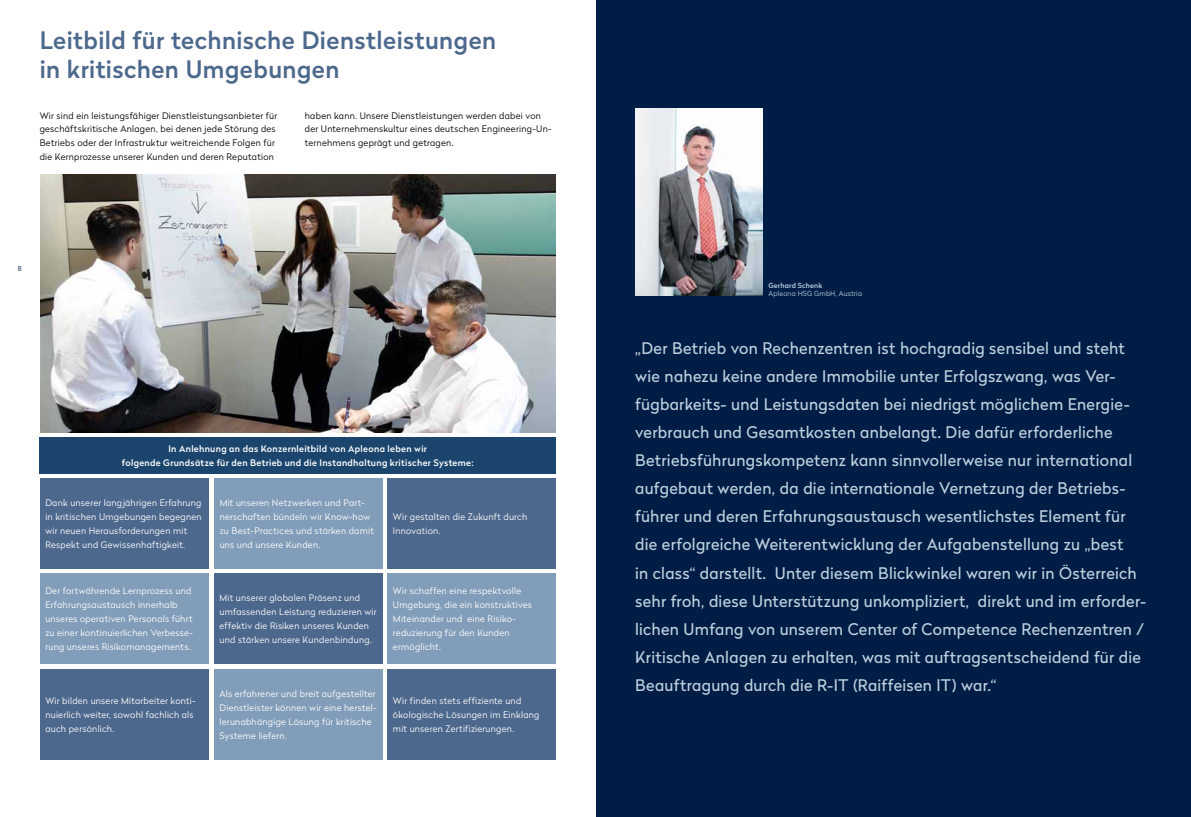
<style>
.page{position:relative;width:1191px;height:817px;background:#fff}
.page>*{position:absolute;margin:0;border:0;box-sizing:border-box;transform-origin:0 0}
.t1{font:500 24px/28.8px "Radikal";letter-spacing:.02em;color:#4d688d}
.t2{font:16px/28px "Radikal";letter-spacing:.015em;color:#becfde}
.t3{font:300 9px/13.9px "Radikal";letter-spacing:.03em;color:#fff}
.t4{font:300 9px/13.9px "Radikal";letter-spacing:.03em;color:#000}
.t5{font:500 9px/13.9px "Radikal";letter-spacing:.035em;color:#fff;text-align:center}
.t6{font:300 7px "Radikal";letter-spacing:.025em;color:#becfde}
.t7{font:500 7px "Radikal";letter-spacing:.03em;color:#becfde}
.t8{font:300 7px "Radikal";color:#001d46}
</style>
<div class="page">
<div style="left:596px;top:0;width:595px;height:816px;background:#001d46"></div>
<div style="left:40px;top:437px;width:516px;height:36px;background:#1b456d"></div>
<div style="left:40px;top:478px;width:168px;height:91px;background:#4d688d"></div>
<div style="left:40px;top:573px;width:168px;height:91px;background:#829db9"></div>
<div style="left:40px;top:669px;width:168px;height:91px;background:#4d688d"></div>
<div style="left:214px;top:478px;width:168px;height:91px;background:#829db9"></div>
<div style="left:214px;top:573px;width:168px;height:91px;background:#4d688d"></div>
<div style="left:214px;top:669px;width:168px;height:91px;background:#829db9"></div>
<div style="left:387px;top:478px;width:169px;height:91px;background:#4d688d"></div>
<div style="left:387px;top:573px;width:169px;height:91px;background:#829db9"></div>
<div style="left:387px;top:669px;width:169px;height:91px;background:#4d688d"></div>
<img style="left:635px;top:108px;width:128px;height:188px">
<img style="left:40px;top:174px;width:516px;height:258px">
<h1 class="t1" style="left:40px;top:25px;width:458px">Leitbild für technische Dienstleistungen in kritischen Umgebungen</h1>
<p class="t4" style="left:40px;top:108px;width:239px">Wir sind ein leistungsfähiger Dienstleistungsanbieter für geschäftskritische Anlagen, bei denen jede Störung des Betriebs oder der Infrastruktur weitreichende Folgen für die Kernprozesse unserer Kunden und deren Reputation</p>
<p class="t4" style="left:305px;top:108px;width:248px">haben kann. Unsere Dienstleistungen werden dabei von der Unternehmenskultur eines deutschen Engineering-Un&shy;ternehmens geprägt und getragen.</p>
<p class="t8" style="left:18px;top:263px;width:5px">8</p>
<p class="t5" style="left:122px;top:441px;width:353px">In Anlehnung an das Konzernleitbild von Apleona leben wir<br>folgende Grundsätze für den Betrieb und die Instandhaltung kritischer Systeme:</p>
<p class="t3" style="left:45px;top:495px;width:158px">Dank unserer langjährigen Erfahrung in kritischen Umgebungen begegnen wir neuen Herausforderungen mit Respekt und Gewissenhaftigkeit.</p>
<p class="t3" style="left:45px;top:583px;width:149px">Der fortwährende Lernprozess und Erfahrungsaustausch innerhalb unseres operativen Personals führt zu einer kontinuierlichen Verbesse&shy;rung unseres Risikomanagements.</p>
<p class="t3" style="left:220px;top:495px;width:156px">Mit unseren Netzwerken und Part&shy;nerschaften bündeln wir Know-how zu Best-Practices und stärken damit uns und unsere Kunden.</p>
<p class="t3" style="left:393px;top:509px;width:136px">Wir gestalten die Zukunft durch<br>Innovation.</p>
<p class="t3" style="left:393px;top:583px;width:140px">Wir schaffen eine respektvolle<br>Umgebung, die ein konstruktives<br>Miteinander und eine Risiko&shy;reduzierung für den Kunden ermöglicht.</p>
<p class="t3" style="left:219px;top:590px;width:159px">Mit unserer globalen Präsenz und umfassenden Leistung reduzieren wir effektiv die Risiken unseres Kunden und stärken unsere Kundenbindung.</p>
<p class="t3" style="left:45px;top:693px;width:152px">Wir bilden unsere Mitarbeiter konti&shy;nuierlich weiter, sowohl fachlich als auch persönlich.</p>
<p class="t3" style="left:219px;top:686px;width:159px">Als erfahrener und breit aufgestellter Dienstleister können wir eine herstel&shy;lerunabhängige Lösung für kritische Systeme liefern.</p>
<p class="t3" style="left:393px;top:693px;width:148px">Wir finden stets effiziente und ökologische Lösungen im Einklang mit unseren Zertifizierungen.</p>
<p class="t7" style="left:768px;top:280px;width:55px">Gerhard Schenk</p>
<p class="t6" style="left:768px;top:288px;width:95px">Apleona HSG GmbH, Austria</p>
<p class="t2" style="left:635px;top:334px;width:512px">„Der Betrieb von Rechenzentren ist hochgradig sensibel und steht wie nahezu keine andere Immobilie unter Erfolgszwang, was Ver&shy;fügbarkeits- und Leistungsdaten bei niedrigst möglichem Energie&shy;verbrauch und Gesamtkosten anbelangt. Die dafür erforderliche Betriebsführungskompetenz kann sinnvollerweise nur international aufgebaut werden, da die internationale Vernetzung der Betriebs&shy;führer und deren Erfahrungsaustausch wesentlichstes Element für die erfolgreiche Weiterentwicklung der Aufgabenstellung zu „best<br>in class“ darstellt. Unter diesem Blickwinkel waren wir in Österreich sehr froh, diese Unterstützung unkompliziert, direkt und im erforder&shy;lichen Umfang von unserem Center of Competence Rechenzentren / Kritische Anlagen zu erhalten, was mit auftragsentscheidend für die Beauftragung durch die R-IT (Raiffeisen IT) war.“</p>
</div>
